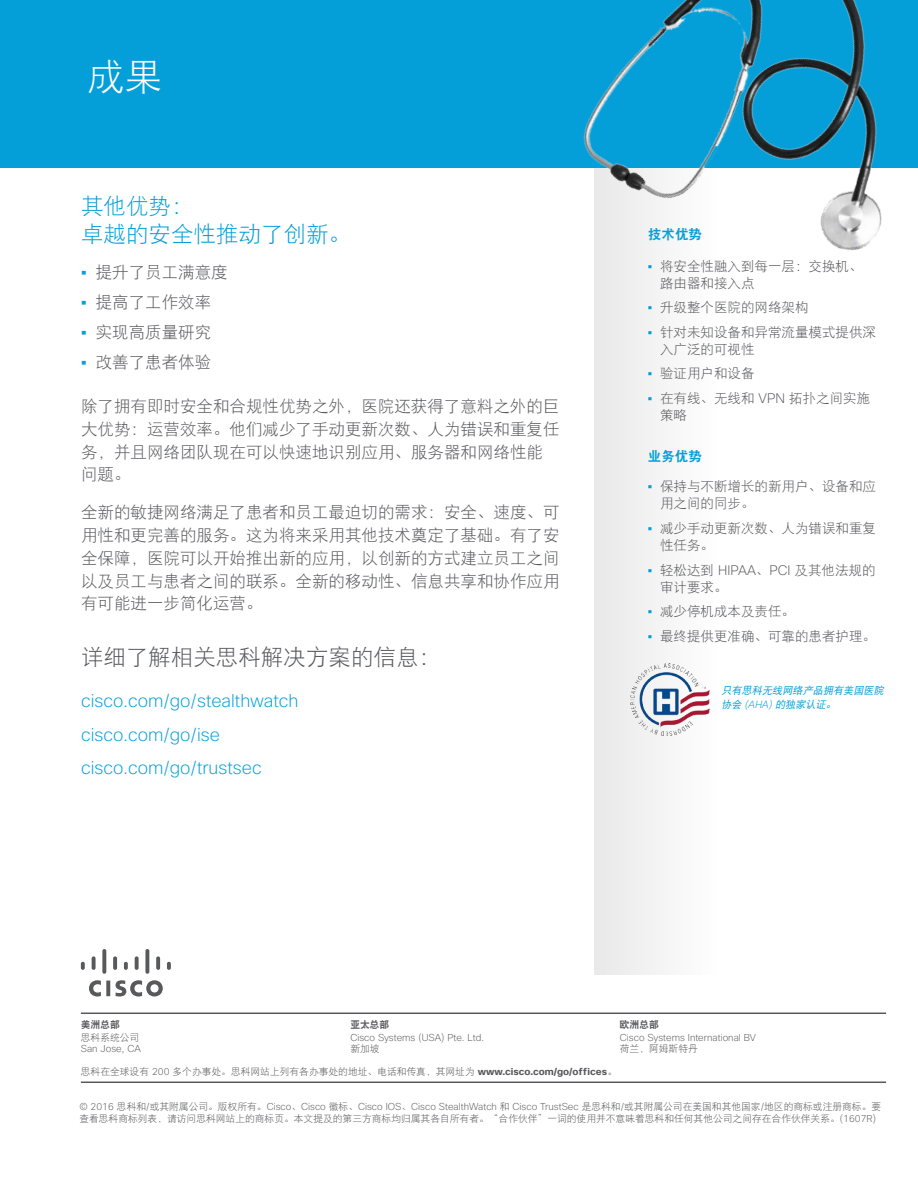
<style>
.page{position:relative;width:918px;height:1188px;background:#fff}
.page>*{position:absolute;margin:0;border:0;box-sizing:border-box;transform-origin:0 0}
.Paragraph_Style1{font:37.5px "DFP Hei W3";color:#fff}
.Paragraph_Style31{font:22.5px "DFP Hei W3";color:#57585b}
.Paragraph_Style30{font:22.5px "DFP Hei W3";color:#049fd9}
.Paragraph_Style11{font:22.5px "DFP Hei W3";color:#049fd9}
.Paragraph_Style1-2{font:200 18px "Cisco Sans";color:#049fd9}
.Paragraph_Style20{font:16.5px/22.8px "DFP Hei W3";color:#57585b;text-align:justify}
.Paragraph_Style24{font:16.5px/22.8px "DFP Hei W3";color:#57585b}
.Paragraph_Style21{font:16.5px "DFP Hei W3";color:#57585b}
.Paragraph_Style23{font:16.5px "DFP Hei W3";color:#57585b}
.Paragraph_Style5{font:13.5px/17.1px "DFP Hei W3";color:#57585b}
.Paragraph_Style7{font:13.5px/17.1px "DFP Hei W3";color:#57585b}
.Paragraph_Style32{font:13.5px/17.1px "DFP Hei W3";color:#57585b}
.Paragraph_Style33{font:13.5px "DFP Hei W3";color:#57585b}
.Paragraph_Style1-3{font:13.5px "DF Hei W9";color:#049fd9}
.Paragraph_Style21-2{font:13.5px "DF Hei W9";color:#049fd9}
.Paragraph_Style34{font:italic 10.2px/14.2px "DFP Hei W5";color:#049fd9}
.Paragraph_Style1-4{font:9.75px/11.4px "DFP Hei W3";color:#57585b}
.Paragraph_Style24-2{font:200 9.75px "Cisco Sans";color:#57585b}
.Paragraph_Style1-5{font:200 9.75px "Cisco Sans";color:#57585b}
.Paragraph_Style24-3{font:9.75px "DF Hei W9";color:#57585b}
.Paragraph_Style35{font:9.75px "DFP Hei W3";color:#57585b}
.Paragraph_Style35-2{font:9.75px "DF Hei W9";color:#57585b}
.s1{font-family:"Cisco Sans";font-weight:700;color:#049fd9}
.s2{font-family:"Cisco Sans";font-weight:200}
.s3{font-family:"Cisco Sans";font-weight:700}
</style>
<div class="page">
<div style="left:594px;top:0;width:123px;height:974px;background:#f3f3f3"></div>
<div style="left:0;top:0;width:918px;height:168px;background:#049fd9"></div>
<img style="left:583px;top:0;width:299px;height:324px">
<img style="left:630px;top:663px;width:80px;height:72px">
<svg style="left:106px;top:981px;width:4px;height:15px"></svg>
<svg style="left:89px;top:980px;width:12px;height:16px"></svg>
<svg style="left:116px;top:980px;width:47px;height:16px"></svg>
<svg style="left:81px;top:962px;width:4px;height:8px"></svg>
<svg style="left:92px;top:956px;width:4px;height:14px"></svg>
<svg style="left:102px;top:949px;width:4px;height:25px"></svg>
<svg style="left:113px;top:956px;width:4px;height:14px"></svg>
<svg style="left:124px;top:962px;width:4px;height:8px"></svg>
<svg style="left:135px;top:956px;width:4px;height:14px"></svg>
<svg style="left:145px;top:949px;width:4px;height:25px"></svg>
<svg style="left:156px;top:956px;width:4px;height:14px"></svg>
<svg style="left:167px;top:962px;width:4px;height:8px"></svg>
<hr style="left:81px;top:1013px;width:805px;height:1px;background:#57585b">
<hr style="left:81px;top:1082px;width:805px;height:1px;background:#57585b">
<p class="Paragraph_Style1" style="left:87px;top:57px;width:76px">成果</p>
<p class="Paragraph_Style11" style="left:81px;top:193px;width:114px">其他优势：</p>
<p class="Paragraph_Style30" style="left:81px;top:222px;width:271px">卓越的安全性推动了创新。</p>
<p class="Paragraph_Style21" style="left:81px;top:263px;width:148px"><span class="s1">•</span> 提升了员工满意度</p>
<p class="Paragraph_Style21" style="left:81px;top:293px;width:132px"><span class="s1">•</span> 提高了工作效率</p>
<p class="Paragraph_Style21" style="left:81px;top:323px;width:132px"><span class="s1">•</span> 实现高质量研究</p>
<p class="Paragraph_Style23" style="left:81px;top:353px;width:132px"><span class="s1">•</span> 改善了患者体验</p>
<p class="Paragraph_Style24" style="left:81px;top:394px;width:480px">除了拥有即时安全和合规性优势之外，医院还获得了意料之外的巨大优势：运营效率。他们减少了手动更新次数、人为错误和重复任务，并且网络团队现在可以快速地识别应用、服务器和网络性能问题。</p>
<p class="Paragraph_Style20" style="left:81px;top:501px;width:480px">全新的敏捷网络满足了患者和员工最迫切的需求：安全、速度、可用性和更完善的服务。这为将来采用其他技术奠定了基础。有了安全保障，医院可以开始推出新的应用，以创新的方式建立员工之间以及员工与患者之间的联系。全新的移动性、信息共享和协作应用有可能进一步简化运营。</p>
<p class="Paragraph_Style31" style="left:81px;top:645px;width:361px">详细了解相关思科解决方案的信息：</p>
<p class="Paragraph_Style1-2" style="left:81px;top:689px;width:219px">cisco.com/go/stealthwatch</p>
<p class="Paragraph_Style1-2" style="left:81px;top:723px;width:141px">cisco.com/go/ise</p>
<p class="Paragraph_Style1-2" style="left:81px;top:756px;width:182px">cisco.com/go/trustsec</p>
<p class="Paragraph_Style1-3" style="left:648px;top:227px;width:55px">技术优势</p>
<p class="Paragraph_Style7" style="left:660px;top:257px;width:204px;text-indent:-12px"><span class="s1">•</span> 将安全性融入到每一层：交换机、路由器和接入点</p>
<p class="Paragraph_Style7" style="left:648px;top:299px;width:162px"><span class="s1">•</span> 升级整个医院的网络架构</p>
<p class="Paragraph_Style5" style="left:660px;top:323px;width:218px;text-indent:-12px"><span class="s1">•</span> 针对未知设备和异常流量模式提供深入广泛的可视性</p>
<p class="Paragraph_Style5" style="left:648px;top:365px;width:108px"><span class="s1">•</span> 验证用户和设备</p>
<p class="Paragraph_Style32" style="left:660px;top:389px;width:212px;text-indent:-12px"><span class="s1">•</span> 在有线、无线和 <span class="s2">VPN</span> 拓扑之间实施策略</p>
<p class="Paragraph_Style21-2" style="left:648px;top:449px;width:55px">业务优势</p>
<p class="Paragraph_Style5" style="left:660px;top:478px;width:218px;text-indent:-12px"><span class="s1">•</span> 保持与不断增长的新用户、设备和应用之间的同步。</p>
<p class="Paragraph_Style5" style="left:660px;top:519px;width:218px;text-indent:-12px"><span class="s1">•</span> 减少手动更新次数、人为错误和重复性任务。</p>
<p class="Paragraph_Style5" style="left:660px;top:561px;width:217px;text-indent:-12px"><span class="s1">•</span> 轻松达到 <span class="s2">HIPAA</span>、<span class="s2">PCI</span> 及其他法规的审计要求。</p>
<p class="Paragraph_Style5" style="left:648px;top:603px;width:149px"><span class="s1">•</span> 减少停机成本及责任。</p>
<p class="Paragraph_Style33" style="left:648px;top:629px;width:230px"><span class="s1">•</span> 最终提供更准确、可靠的患者护理。</p>
<p class="Paragraph_Style34" style="left:721px;top:683px;width:166px">只有思科无线网络产品拥有美国医院协会 <span class="s2">(A HA )</span> 的独家认证。</p>
<p class="Paragraph_Style35-2" style="left:81px;top:1019px;width:40px">美洲总部</p>
<p class="Paragraph_Style35" style="left:81px;top:1032px;width:60px">思科系统公司</p>
<p class="Paragraph_Style1-5" style="left:81px;top:1042px;width:61px">San Jose, CA</p>
<p class="Paragraph_Style24-3" style="left:350px;top:1019px;width:40px">亚太总部</p>
<p class="Paragraph_Style24-2" style="left:350px;top:1031px;width:135px">Cisco Systems (USA) Pte. Ltd.</p>
<p class="Paragraph_Style1-4" style="left:350px;top:1042px;width:31px">新加坡</p>
<p class="Paragraph_Style1-4" style="left:81px;top:1065px;width:538px">思科在全球设有 <span class="s2">200</span> 多个办事处。思科网站上列有各办事处的地址、电话和传真，其网址为 <span class="s3">www.cisco.com/go/offices</span>。</p>
<p class="Paragraph_Style24-3" style="left:620px;top:1019px;width:40px">欧洲总部</p>
<p class="Paragraph_Style24-2" style="left:620px;top:1031px;width:138px">Cisco Systems International BV</p>
<p class="Paragraph_Style1-4" style="left:620px;top:1042px;width:79px">荷兰，阿姆斯特丹</p>
<p class="Paragraph_Style1-4" style="left:79px;top:1101px;width:803px"><span class="s2">© 2016</span> 思科和<span class="s2">/</span>或其附属公司。版权所有。<span class="s2">Cisco</span>、<span class="s2">Cisco</span> 徽标、<span class="s2">Cisco IOS</span>、<span class="s2">Cisco StealthWatch</span> 和 <span class="s2">Cisco TrustSec</span> 是思科和<span class="s2">/</span>或其附属公司在美国和其他国家<span class="s2">/</span>地区的商标或注册商标。要查看思科商标列表，请访问思科网站上的商标页。本文提及的第三方商标均归属其各自所有者。“合作伙伴”一词的使用并不意味着思科和任何其他公司之间存在合作伙伴关系。<span class="s2">(1607R)</span></p>
</div>
